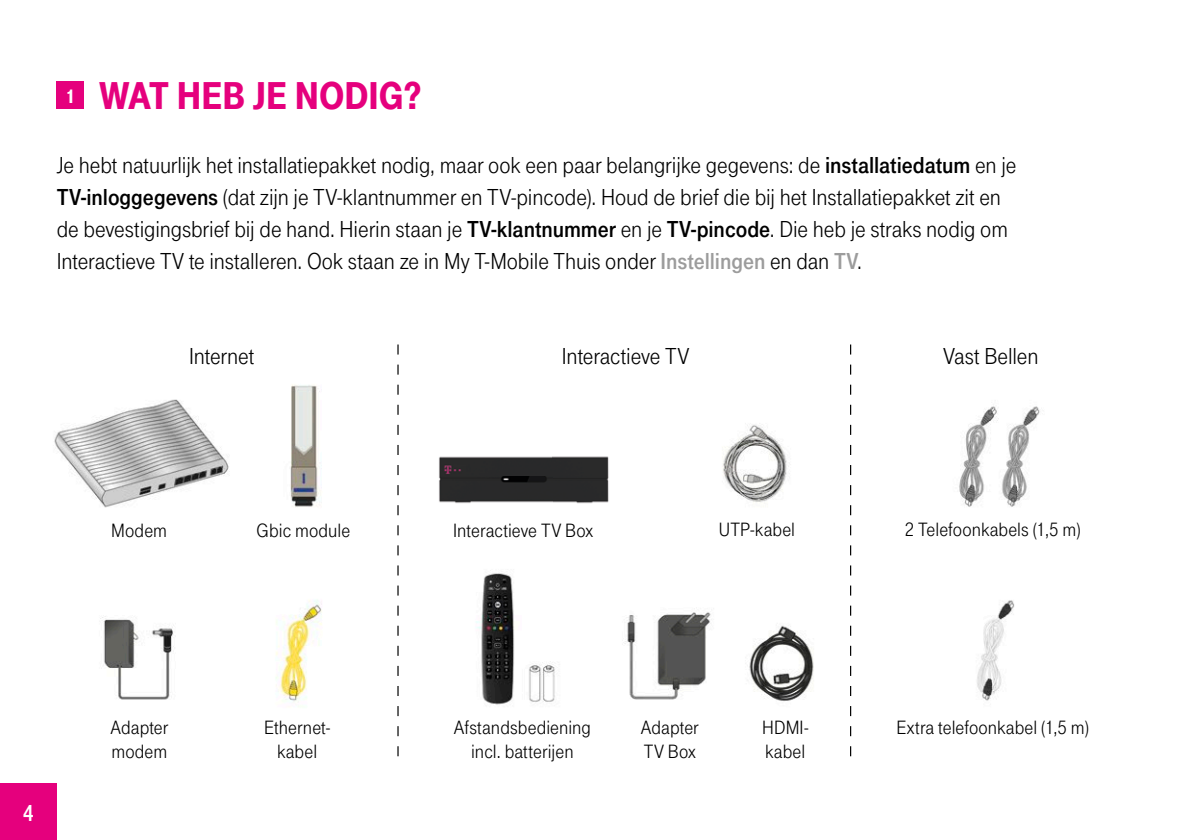
<style>
.page{position:relative;width:1191px;height:840px;background:#fff}
.page>*{position:absolute;margin:0;border:0;box-sizing:border-box;transform-origin:0 0}
.t1{font:900 40px "Tele Grotesk Headline";color:#e5007d}
.t2{font:24px/32px "Tele Grotesk Norm";letter-spacing:-.005em;color:#000}
.t3{font:24px "Tele Grotesk Fett";color:#fff}
.t4{font:20px/24px "Tele Grotesk Norm";letter-spacing:.005em;color:#000;text-align:center}
.s1{font-size:20px;color:#fff}
.s2{font-family:"Tele Grotesk Fett"}
.s3{font-family:"Tele Grotesk Fett";color:#9c9c9c}
</style>
<div class="page">
<img style="left:54px;top:81px;width:986px;height:676px">
<div style="left:754px;top:713px;width:69px;height:56px;background:#fff"></div>
<img style="left:438px;top:439px;width:172px;height:73px">
<div style="left:0;top:782px;width:57px;height:57px;background:#e5007d"></div>
<div style="left:57px;top:81px;width:27px;height:28px;background:#e5007d"></div>
<h1 class="t1" style="left:67px;top:73px;width:356px"><span class="s1">1</span> WAT HEB JE NODIG?</h1>
<p class="t2" style="left:57px;top:149px;width:961px">Je hebt natuurlijk het installatiepakket nodig, maar ook een paar belangrijke gegevens: de <span class="s2">installatiedatum</span> en je <span class="s2">TV-inloggegevens</span> (dat zijn je TV-klantnummer en TV-pincode). Houd de brief die bij het Installatiepakket zit en de bevestigingsbrief bij de hand. Hierin staan je <span class="s2">TV-klantnummer</span> en je <span class="s2">TV-pincode</span>. Die heb je straks nodig om Interactieve TV te installeren. Ook staan ze in My T-Mobile Thuis onder <span class="s3">Instellingen</span> en dan <span class="s3">TV</span>.</p>
<p class="t2" style="left:189px;top:340px;width:67px">Internet</p>
<p class="t2" style="left:562px;top:340px;width:129px">Interactieve TV</p>
<p class="t2" style="left:943px;top:340px;width:97px">Vast Bellen</p>
<p class="t4" style="left:111px;top:518px;width:57px">Modem</p>
<p class="t4" style="left:719px;top:517px;width:78px">UTP-kabel</p>
<p class="t4" style="left:905px;top:517px;width:177px">2 Telefoonkabels (1,5 m)</p>
<p class="t4" style="left:257px;top:518px;width:95px">Gbic module</p>
<p class="t4" style="left:453px;top:518px;width:142px">Interactieve TV Box</p>
<p class="t3" style="left:23px;top:799px;width:13px">4</p>
<p class="t4" style="left:454px;top:715px;width:139px">Afstandsbediening incl. batterijen</p>
<p class="t4" style="left:641px;top:715px;width:59px">Adapter</p>
<p class="t4" style="left:896px;top:715px;width:194px">Extra telefoonkabel (1,5 m)</p>
<p class="t4" style="left:643px;top:739px;width:54px">TV Box</p>
<p class="t4" style="left:110px;top:715px;width:59px;text-align:left">Adapter modem</p>
<p class="t4" style="left:264px;top:715px;width:67px">Ethernet&shy;kabel</p>
<p class="t4" style="left:762px;top:715px;width:48px;text-align:left">HDMI&shy;kabel</p>
</div>
